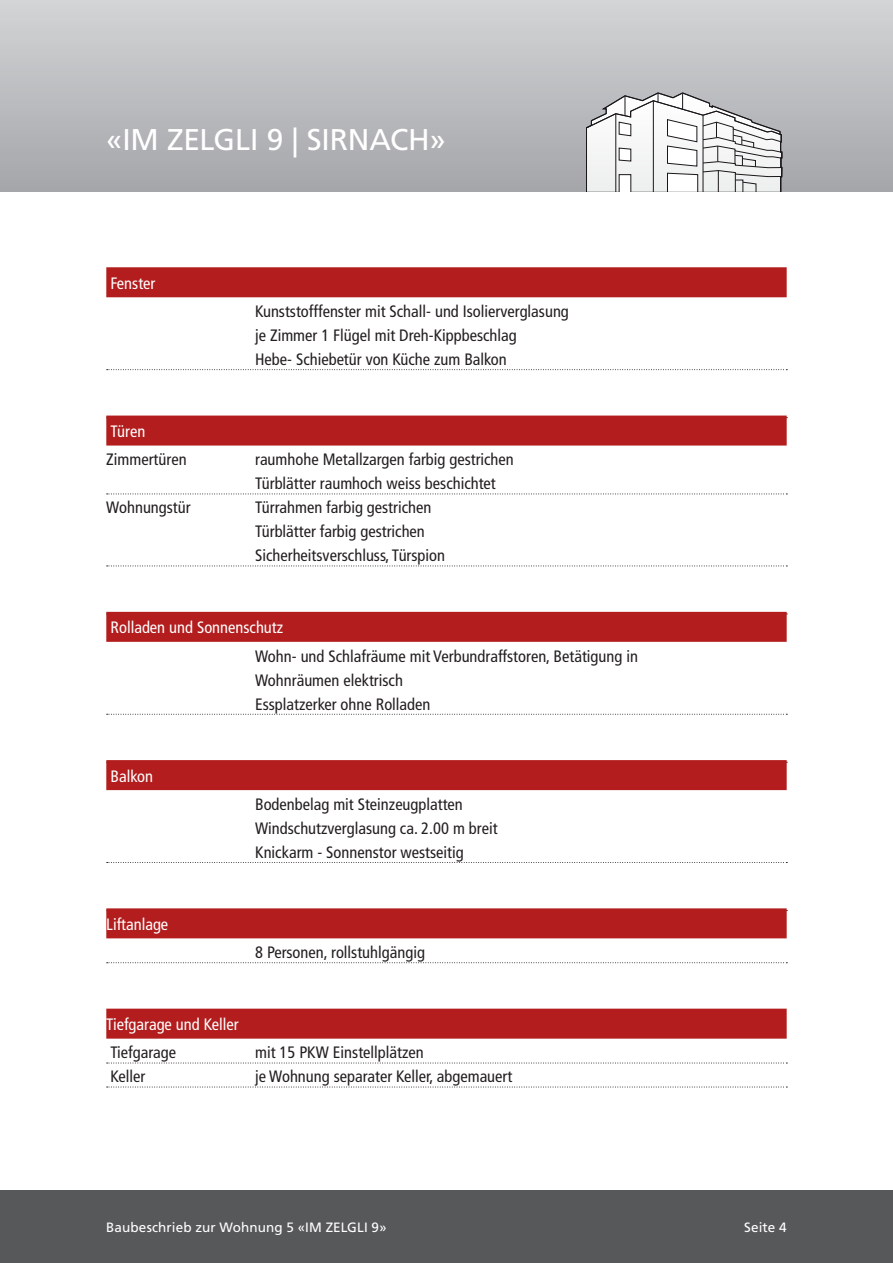
<style>
.page{position:relative;width:893px;height:1263px;background:#fff}
.page>*{position:absolute;margin:0;border:0;box-sizing:border-box;transform-origin:0 0}
.t1{font:30px "Frutiger LT Std";letter-spacing:-.01em;color:#fff}
.t2{font:condensed 16.5px/24px "Frutiger LT Std";color:#231f20}
.t3{font:condensed 16.5px "Frutiger LT Std";color:#fff}
.t4{font:13.5px "Frutiger LT Std";letter-spacing:.005em;color:#fff}
</style>
<div class="page">
<div style="left:106px;top:267px;width:681px;height:30px;background:#b31d1e"></div>
<svg style="left:107px;top:369px;width:680px;height:1px"></svg>
<div style="left:106px;top:416px;width:681px;height:30px;background:#b31d1e"></div>
<svg style="left:107px;top:494px;width:680px;height:1px"></svg>
<svg style="left:107px;top:566px;width:680px;height:1px"></svg>
<div style="left:106px;top:612px;width:681px;height:30px;background:#b31d1e"></div>
<svg style="left:107px;top:714px;width:680px;height:1px"></svg>
<div style="left:106px;top:760px;width:681px;height:30px;background:#b31d1e"></div>
<svg style="left:107px;top:862px;width:680px;height:1px"></svg>
<div style="left:106px;top:908px;width:681px;height:30px;background:#b31d1e"></div>
<svg style="left:107px;top:962px;width:680px;height:1px"></svg>
<div style="left:106px;top:1009px;width:681px;height:30px;background:#b31d1e"></div>
<svg style="left:107px;top:1063px;width:680px;height:1px"></svg>
<svg style="left:107px;top:1087px;width:680px;height:1px"></svg>
<div style="left:0;top:0;width:893px;height:191px;background:linear-gradient(to bottom,#d4d5d6,#a5a6aa)"></div>
<svg style="left:586px;top:92px;width:197px;height:99px"></svg>
<div style="left:0;top:1191px;width:893px;height:72px;background:#57585a"></div>
<h1 class="t1" style="left:106px;top:122px;width:341px">«Im Zelgli 9 | Si rnach»</h1>
<p class="t3" style="left:111px;top:273px;width:46px">Fenster</p>
<p class="t2" style="left:255px;top:299px;width:315px">Kunststofffenster mit Schall- und Isolierverglasung je Zimmer 1 Flügel mit Dreh-Kippbeschlag<br>Hebe- Schiebetür von Küche zum Balkon</p>
<p class="t3" style="left:111px;top:422px;width:36px">Türen</p>
<p class="t2" style="left:106px;top:448px;width:82px">Zimmertüren</p>
<p class="t2" style="left:255px;top:448px;width:260px">raumhohe Metallzargen farbig gestrichen<br>Türblätter raumhoch weiss beschichtet</p>
<p class="t2" style="left:106px;top:496px;width:86px">Wohnungstür</p>
<p class="t2" style="left:255px;top:496px;width:191px">Türrahmen farbig gestrichen<br>Türblätter farbig gestrichen<br>Sicherheitsverschluss, Türspion</p>
<p class="t3" style="left:111px;top:618px;width:174px">Rolladen und Sonnenschutz</p>
<p class="t2" style="left:255px;top:644px;width:384px">Wohn- und Schlafräume mit Verbundraffstoren, Betätigung in<br>Wohnräumen elektrisch<br>Essplatzerker ohne Rolladen</p>
<p class="t3" style="left:111px;top:766px;width:44px">Balkon</p>
<p class="t3" style="left:106px;top:915px;width:64px">Liftanlage</p>
<p class="t2" style="left:255px;top:792px;width:244px">Bodenbelag mit Steinzeugplatten<br>Windschutzverglasung ca. 2.00 m breit<br>Knickarm - Sonnenstor westseitig</p>
<p class="t2" style="left:255px;top:940px;width:171px">8 Personen, rollstuhlgängig</p>
<p class="t3" style="left:106px;top:1015px;width:134px">Tiefgarage und Keller</p>
<p class="t2" style="left:111px;top:1041px;width:67px">Tiefgarage</p>
<p class="t2" style="left:255px;top:1041px;width:170px">mit 15 PKW Einstellplätzen</p>
<p class="t2" style="left:111px;top:1065px;width:36px">Keller</p>
<p class="t2" style="left:255px;top:1065px;width:259px">je Wohnung separater Keller, abgemauert</p>
<p class="t4" style="left:106px;top:1219px;width:236px">Baubeschrieb zur Wohnung 5 «IM ZELGL</p>
<p class="t4" style="left:364px;top:1219px;width:24px">I 9»</p>
<p class="t4" style="left:744px;top:1219px;width:44px">Seite 4</p>
</div>
